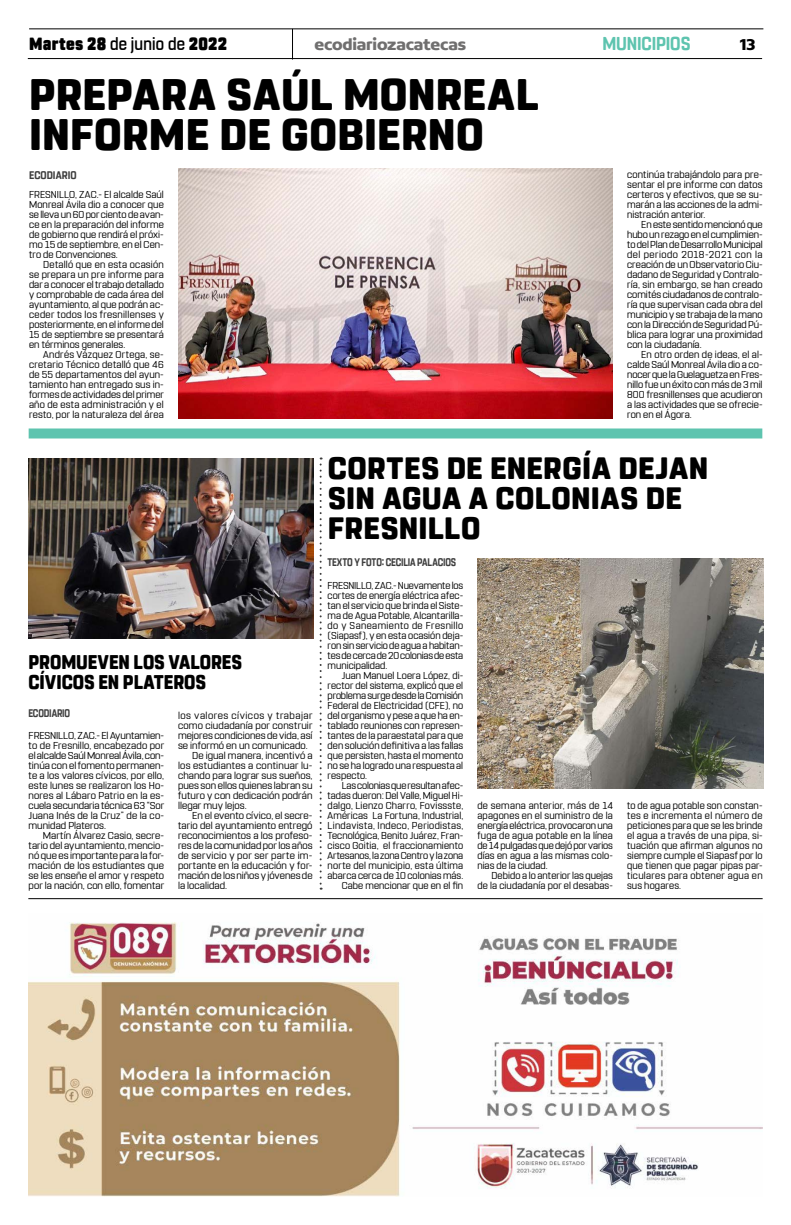
<style>
.page{position:relative;width:791px;height:1225px;background:#fff}
.page>*{position:absolute;margin:0;border:0;box-sizing:border-box;transform-origin:0 0}
.t1{font:800 44px/40px "Rohn Rounded";letter-spacing:.005em;color:#000}
.t2{font:800 30.8px/30px "Rohn Rounded";letter-spacing:.015em;color:#000}
.t3{font:800 19.8px/20px "Rohn Rounded";color:#000;scale:.91 1}
.t4{font:700 18.6px "Rohn Rounded";letter-spacing:-.01em;color:#5ec4af;scale:.91 1}
.t5{font:900 17.6px "Rohn Rounded";letter-spacing:.015em;color:#000;scale:.91 1}
.t6{font:700 16.9px "Concord";letter-spacing:-.01em;color:#706f6f}
.t7{font:700 16.9px "Concord";color:#000}
.t8{font:700 11px "Rohn Rounded";letter-spacing:-.01em;color:#3d3d3d;scale:.83 1}
.t9{font:700 11px "Rohn Rounded";letter-spacing:-.01em;color:#3d3d3d;scale:.91 1}
.t10{font:10px/10px "Rohn Rounded";letter-spacing:.005em;color:#000;text-align:justify}
.t11{font:10px "Rohn Rounded";letter-spacing:.045em;color:#000}
.t12{font:10px "Rohn Rounded";letter-spacing:.025em;color:#000}
.s1{font-weight:500}
</style>
<div class="page">
<hr style="left:28px;top:58px;width:734px;height:1px;background:#000">
<hr style="left:29px;top:28px;width:734px;height:1px;background:#000">
<hr style="left:292px;top:29px;width:1px;height:31px;background:#000">
<div style="left:29px;top:428px;width:733px;height:10px;background:#5ec4af"></div>
<img style="left:28px;top:922px;width:735px;height:274px">
<hr style="left:28px;top:898px;width:735px;height:1px;background:#000">
<img style="left:178px;top:168px;width:435px;height:250px">
<img style="left:477px;top:558px;width:286px;height:230px">
<svg style="left:320px;top:457px;width:2px;height:432px"></svg>
<img style="left:28px;top:458px;width:286px;height:180px">
<h3 class="t5" style="left:29px;top:33px;width:219px">Martes 28 <span class="s1">de junio de</span> 2022</h3>
<h3 class="t6" style="left:314px;top:34px;width:153px">ecodiariozacatecas</h3>
<h3 class="t4" style="left:602px;top:32px;width:98px">MUNICIPIOS</h3>
<h3 class="t7" style="left:740px;top:34px;width:18px">13</h3>
<h1 class="t1" style="left:29px;top:75px;width:511px">PREPARA SAÚL MONREAL<br>INFORME DE GOBIERNO</h1>
<p class="t9" style="left:29px;top:169px;width:54px">ECODIARIO</p>
<p class="t10" style="left:29px;top:190px;width:136px">FRESNILLO, ZAC.- El alcalde Saúl Monreal Ávila dio a conocer que se lleva un 60 por ciento de avan&shy;ce en la preparación del informe de gobierno que rendirá el próxi&shy;mo 15 de septiembre, en el Cen&shy;tro de Convenciones.</p>
<p class="t10" style="left:29px;top:260px;width:136px;text-indent:14px">Detalló que en esta ocasión se prepara un pre informe para dar a conocer el trabajo detallado y comprobable de cada área del ayuntamiento, al que podrán ac&shy;ceder todos los fresnillenses y posteriormente, en el informe del 15 de septiembre se presentará en términos generales.</p>
<p class="t10" style="left:29px;top:350px;width:136px;text-indent:14px">Andrés Vázquez Ortega, se&shy;cretario Técnico detalló que 46 de 55 departamentos del ayun&shy;tamiento han entregado sus in&shy;formes de actividades del primer año de esta administración y el resto, por la naturaleza del área</p>
<h3 class="t3" style="left:29px;top:652px;width:236px">PROMUEVEN LOS VALORES<br>CÍVICOS EN PLATEROS</h3>
<p class="t8" style="left:28px;top:707px;width:52px">ECODIARIO</p>
<p class="t10" style="left:29px;top:730px;width:137px">FRESNILLO, ZAC.- El Ayuntamien&shy;to de Fresnillo, encabezado por el alcalde Saúl Monreal Ávila, con&shy;tinúa con el fomento permanen&shy;te a los valores cívicos, por ello, este lunes se realizaron los Ho&shy;nores al Lábaro Patrio en la es&shy;cuela secundaria técnica 63 “Sor Juana Inés de la Cruz” de la co&shy;munidad Plateros.</p>
<p class="t10" style="left:29px;top:830px;width:137px;text-indent:14px">Martín Álvarez Casio, secre&shy;tario del ayuntamiento, mencio&shy;nó que es importante para la for&shy;mación de los estudiantes que se les enseñe el amor y respeto por la nación, con ello, fomentar</p>
<p class="t11" style="left:178px;top:709px;width:136px">los valores cívicos y trabajar</p>
<p class="t10" style="left:178px;top:720px;width:136px">como ciudadanía por construir</p>
<p class="t10" style="left:178px;top:730px;width:136px">mejores condiciones de vida, así</p>
<p class="t10" style="left:178px;top:740px;width:131px">se informó en un comunicado.</p>
<p class="t10" style="left:192px;top:750px;width:122px">De igual manera, incentivó a</p>
<p class="t10" style="left:178px;top:760px;width:136px">los estudiantes a continuar lu-</p>
<p class="t10" style="left:178px;top:770px;width:136px">chando para lograr sus sueños,</p>
<p class="t10" style="left:178px;top:780px;width:136px">pues son ellos quienes labran su</p>
<p class="t10" style="left:178px;top:790px;width:136px">futuro y con dedicación podrán</p>
<p class="t10" style="left:178px;top:800px;width:70px">llegar muy lejos.</p>
<p class="t10" style="left:192px;top:810px;width:122px">En el evento cívico, el secre-</p>
<p class="t10" style="left:178px;top:820px;width:136px">tario del ayuntamiento entregó</p>
<p class="t10" style="left:178px;top:830px;width:136px">reconocimientos a los profeso-</p>
<p class="t10" style="left:178px;top:840px;width:136px">res de la comunidad por los años</p>
<p class="t12" style="left:178px;top:849px;width:136px">de servicio y por ser parte im-</p>
<p class="t10" style="left:178px;top:860px;width:136px">portante en la educación y for-</p>
<p class="t10" style="left:178px;top:870px;width:136px">mación de los niños y jóvenes de</p>
<p class="t10" style="left:178px;top:880px;width:51px">la localidad.</p>
<p class="t10" style="left:627px;top:170px;width:137px">continúa trabajándolo para pre&shy;sentar el pre informe con datos certeros y efectivos, que se su&shy;marán a las acciones de la admi&shy;nistración anterior.</p>
<p class="t10" style="left:627px;top:220px;width:137px;text-indent:14px">En este sentido mencionó que hubo un rezago en el cumplimien&shy;to del Plan de Desarrollo Municipal del periodo 2018-2021 con la creación de un Observatorio Ciu&shy;dadano de Seguridad y Contralo&shy;ría, sin embargo, se han creado comités ciudadanos de contralo&shy;ría que supervisan cada obra del municipio y se trabaja de la mano con la Dirección de Seguridad Pú&shy;blica para lograr una proximidad con la ciudadanía.</p>
<p class="t10" style="left:627px;top:350px;width:137px;text-indent:14px">En otro orden de ideas, el al&shy;calde Saúl Monreal Ávila dio a co&shy;nocer que la Guelaguetza en Fres&shy;nillo fue un éxito con más de 3 mil 800 fresnillenses que acudieron a las actividades que se ofrecie&shy;ron en el Ágora.</p>
<h2 class="t2" style="left:328px;top:453px;width:382px">CORTES DE ENERGÍA DEJAN<br>SIN AGUA A COLONIAS DE<br>FRESNILLO</h2>
<p class="t8" style="left:327px;top:556px;width:157px">TEXTO Y FOTO: CECILIA PALACIOS</p>
<p class="t10" style="left:328px;top:580px;width:137px">FRESNILLO, ZAC.- Nuevamente los cortes de energía eléctrica afec&shy;tan el servicio que brinda el Siste&shy;ma de Agua Potable, Alcantarilla&shy;do y Saneamiento de Fresnillo (Siapasf), y en esta ocasión deja&shy;ron sin servicio de agua a habitan&shy;tes de cerca de 20 colonias de esta municipalidad.</p>
<p class="t10" style="left:328px;top:670px;width:137px;text-indent:14px">Juan Manuel Loera López, di&shy;rector del sistema, explicó que el problema surge desde la Comisión Federal de Electricidad (CFE), no del organismo y pese a que ha en&shy;tablado reuniones con represen&shy;tantes de la paraestatal para que den solución definitiva a las fallas que persisten, hasta el momento no se ha logrado una respuesta al respecto.</p>
<p class="t10" style="left:328px;top:780px;width:137px;text-align:right">Las colonias que resultan afec&shy;tadas dueron: Del Valle, Miguel Hi&shy;dalgo, Lienzo Charro, Fovissste, Américas La Fortuna, Industrial, Lindavista, Indeco, Periodistas, Tecnológica, Benito Juárez, Fran&shy;cisco Goitia, el fraccionamiento Artesanos, la zona Centro y la zona norte del municipio, esta última abarca cerca de 10 colonias más.<br>Cabe mencionar que en el fin</p>
<p class="t10" style="left:477px;top:800px;width:137px">de semana anterior, más de 14 apagones en el suministro de la energía eléctrica, provocaron una fuga de agua potable en la línea de 14 pulgadas que dejó por varios días en agua a las mismas colo&shy;nias de la ciudad.</p>
<p class="t10" style="left:477px;top:870px;width:137px;text-align:right">Debido a lo anterior las quejas<br>de la ciudadanía por el desabas-</p>
<p class="t10" style="left:627px;top:800px;width:137px">to de agua potable son constan&shy;tes e incrementa el número de peticiones para que se les brinde el agua a través de una pipa, si&shy;tuación que afirman algunos no siempre cumple el Siapasf por lo que tienen que pagar pipas par&shy;ticulares para obtener agua en sus hogares.</p>
</div>
